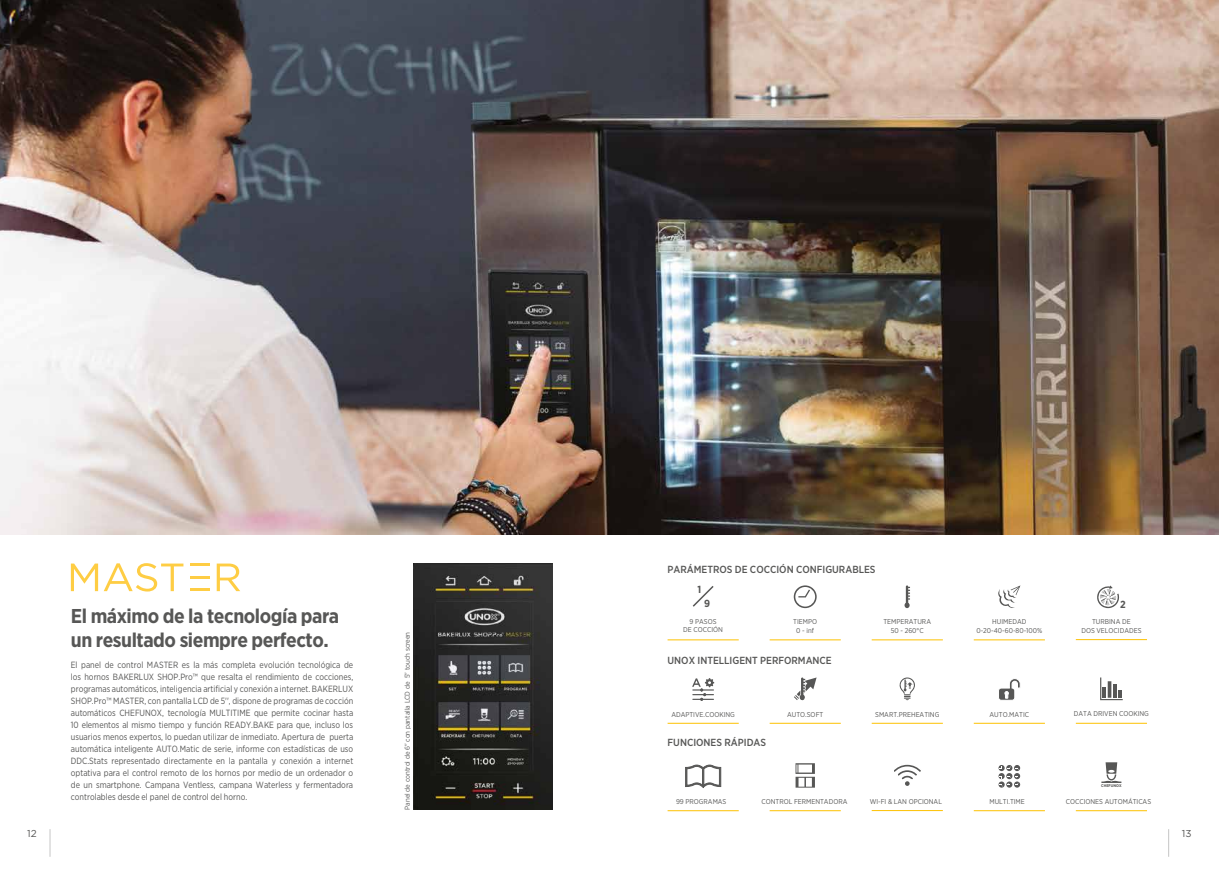
<style>
.page{position:relative;width:1219px;height:871px;background:#fff}
.page>*{position:absolute;margin:0;border:0;box-sizing:border-box;transform-origin:0 0}
.t1{font:700 20px/24px "Gotham Narrow";letter-spacing:-.025em;color:#575756}
.t2{font:500 10.3px "Gotham Narrow";color:#575756}
.t3{font:700 10.3px "Gotham Narrow";color:#575756}
.t4{font:10px "Gotham";color:#575756}
.t5{font:9px/12px "Gotham Narrow";color:#575756;text-align:justify;scale:.94 1}
.t6{font:7px/8.4px "Gotham Narrow";color:#575756;text-align:center}
.t7{font:700 4px "Gotham Narrow";color:#575756}
</style>
<div class="page">
<svg style="left:50px;top:829px;width:1px;height:27px"></svg>
<svg style="left:1168px;top:829px;width:1px;height:27px"></svg>
<hr style="left:190px;top:563px;width:20px;height:3px;background:#fecd44">
<hr style="left:190px;top:575px;width:20px;height:3px;background:#fecd44">
<hr style="left:190px;top:588px;width:20px;height:3px;background:#fecd44">
<svg style="left:71px;top:563px;width:27px;height:28px"></svg>
<svg style="left:104px;top:563px;width:79px;height:28px"></svg>
<svg style="left:217px;top:563px;width:23px;height:28px"></svg>
<svg style="left:692px;top:586px;width:22px;height:21px"></svg>
<hr style="left:668px;top:639px;width:71px;height:1px;background:#fdc100">
<svg style="left:794px;top:585px;width:23px;height:23px"></svg>
<hr style="left:770px;top:639px;width:71px;height:1px;background:#fdc100">
<svg style="left:904px;top:585px;width:6px;height:23px"></svg>
<hr style="left:872px;top:639px;width:71px;height:1px;background:#fdc100">
<hr style="left:872px;top:722px;width:71px;height:1px;background:#fdc100">
<hr style="left:668px;top:722px;width:71px;height:1px;background:#fdc100">
<svg style="left:999px;top:679px;width:22px;height:22px"></svg>
<hr style="left:974px;top:722px;width:71px;height:1px;background:#fdc100">
<hr style="left:770px;top:722px;width:71px;height:1px;background:#fdc100">
<svg style="left:998px;top:585px;width:22px;height:23px"></svg>
<hr style="left:974px;top:639px;width:71px;height:1px;background:#fdc100">
<svg style="left:1097px;top:585px;width:22px;height:23px"></svg>
<hr style="left:1076px;top:639px;width:71px;height:1px;background:#fdc100">
<hr style="left:668px;top:810px;width:71px;height:1px;background:#fdc100">
<svg style="left:685px;top:764px;width:36px;height:23px"></svg>
<hr style="left:974px;top:810px;width:71px;height:1px;background:#fdc100">
<svg style="left:1000px;top:765px;width:20px;height:22px"></svg>
<hr style="left:872px;top:809px;width:71px;height:1px;background:#fdc100">
<div style="left:903px;top:779px;width:8px;height:8px;border:2px solid #fff;border-radius:50%"></div>
<svg style="left:894px;top:764px;width:27px;height:22px"></svg>
<hr style="left:770px;top:810px;width:71px;height:1px;background:#fdc100">
<svg style="left:795px;top:763px;width:20px;height:24px"></svg>
<hr style="left:1076px;top:722px;width:71px;height:1px;background:#fdc100">
<svg style="left:1100px;top:677px;width:23px;height:23px"></svg>
<hr style="left:1076px;top:810px;width:71px;height:1px;background:#fdc100">
<svg style="left:1101px;top:762px;width:20px;height:20px"></svg>
<svg style="left:692px;top:678px;width:22px;height:22px"></svg>
<svg style="left:794px;top:677px;width:23px;height:23px"></svg>
<svg style="left:899px;top:677px;width:16px;height:23px"></svg>
<img style="left:413px;top:563px;width:140px;height:246px">
<img style="left:0;top:0;width:1219px;height:534px">
<p class="t2" style="left:668px;top:562px;width:210px">PARÁMETROS DE COCCIÓN CONFIGURABLES</p>
<h1 class="t1" style="left:71px;top:603px;width:270px">El máximo de la tecnología para un resultado siempre perfecto.</h1>
<p class="t5" style="left:71px;top:658px;width:302px">El panel de control MASTER es la más completa evolución tecnológica de los hornos BAKERLUX SHOP.Pro™ que resalta el rendimiento de cocciones, programas automáticos, inteligencia artificial y conexión a internet. BAKERLUX SHOP.Pro™ MASTER, con pantalla LCD de 5'', dispone de programas de cocción automáticos CHEFUNOX, tecnología MULTITIME que permite cocinar hasta 10 elementos al mismo tiempo y función READY.BAKE para que, incluso los usuarios menos expertos, lo puedan utilizar de inmediato. Apertura de puerta automática inteligente AUTO.Matic de serie, informe con estadísticas de uso DDC.Stats representado directamente en la pantalla y conexión a internet optativa para el control remoto de los hornos por medio de un ordenador o de un smartphone. Campana Ventless, campana Waterless y fermentadora controlables desde el panel de control del horno.</p>
<p class="t6" style="left:403px;top:809px;width:179px;rotate:-90deg">Panel de control de 6" con pantalla LCD de 5" touch screen</p>
<p class="t3" style="left:697px;top:582px;width:5px">1</p>
<p class="t3" style="left:704px;top:596px;width:7px">9</p>
<p class="t3" style="left:1120px;top:597px;width:7px">2</p>
<p class="t6" style="left:683px;top:617px;width:41px">9 PASOS<br>DE COCCIÓN</p>
<p class="t6" style="left:793px;top:617px;width:25px">TIEMPO<br>0 - inf</p>
<p class="t6" style="left:883px;top:617px;width:49px">TEMPERATURA<br>50 - 260°C</p>
<p class="t6" style="left:976px;top:617px;width:67px">HUIMEDAD<br>0-20-40-60-80-100%</p>
<p class="t6" style="left:1081px;top:617px;width:62px">TURBINA DE<br>DOS VELOCIDADES</p>
<p class="t2" style="left:668px;top:653px;width:166px">UNOX INTELLIGENT PERFORMANCE</p>
<p class="t6" style="left:671px;top:709px;width:65px">ADAPTIVE.COOKING</p>
<p class="t6" style="left:787px;top:709px;width:38px">AUTO.SOFT</p>
<p class="t6" style="left:875px;top:709px;width:66px">SMART.PREHEATING</p>
<p class="t6" style="left:990px;top:709px;width:41px">AUTO.MATIC</p>
<p class="t2" style="left:668px;top:735px;width:100px">FUNCIONES RÁPIDAS</p>
<p class="t6" style="left:1074px;top:709px;width:77px">DATA DRIVEN COOKING</p>
<p class="t7" style="left:1101px;top:782px;width:22px">CHEFUNOX</p>
<p class="t6" style="left:676px;top:796px;width:52px">99 PROGRAMAS</p>
<p class="t6" style="left:761px;top:796px;width:87px">CONTROL FERMENTADORA</p>
<p class="t6" style="left:989px;top:796px;width:37px">MULTI.TIME</p>
<p class="t6" style="left:1066px;top:796px;width:87px">COCCIONES AUTOMÁTICAS</p>
<p class="t6" style="left:870px;top:796px;width:74px">WI-FI &amp; LAN OPCIONAL</p>
<p class="t4" style="left:27px;top:826px;width:11px">12</p>
<p class="t4" style="left:1182px;top:826px;width:11px">13</p>
</div>
